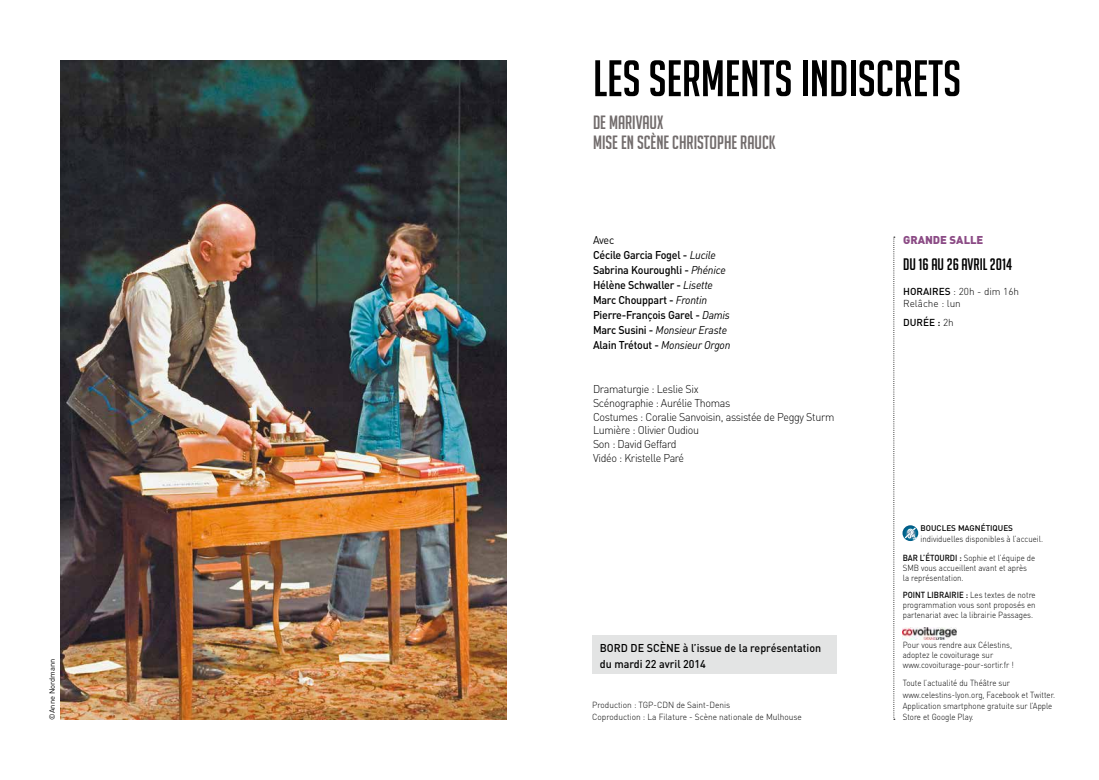
<style>
.page{position:relative;width:1099px;height:780px;background:#fff}
.page>*{position:absolute;margin:0;border:0;box-sizing:border-box;transform-origin:0 0}
.t1{font:50px "Big Noodle Titling";color:#000}
.t2{font:18.75px/20px "Big Noodle Titling";color:#726c6c}
.t3{font:16.25px "Big Noodle Titling";color:#000}
.t4{font:500 11.25px/15px "DIN";letter-spacing:-.02em;color:#000;scale:.95 1}
.t5{font:300 11.25px/13.8px "DIN";letter-spacing:-.03em;color:#000;scale:.95 1}
.t6{font:500 11.25px/15px "DIN";color:#000;scale:.95 1}
.t7{font:900 11.25px "DIN";color:#8b4b85}
.t8{font:300 10px/12.5px "DIN";color:#000}
.t9{font:500 10px "DIN";color:#000}
.t10{font:300 8.75px/10px "DIN";color:#000;scale:.9 1}
.t11{font:300 8.75px/11.2px "DIN";color:#000;scale:.95 1}
.t12{font:500 8.75px "DIN";color:#000;scale:.9 1}
.t13{font:500 8.12px "DIN";color:#000}
.t14{font:7.5px "DIN";color:#000}
.s1{font-weight:400}
.s2{font-weight:400;font-style:italic}
.s3{font-weight:500}
.s4{font-weight:300}
</style>
<div class="page">
<svg style="left:893px;top:237px;width:1px;height:482px"></svg>
<svg style="left:902px;top:525px;width:16px;height:16px"></svg>
<svg style="left:904px;top:527px;width:12px;height:12px"></svg>
<img style="left:60px;top:60px;width:447px;height:659px">
<div style="left:591px;top:635px;width:245px;height:38px;background:#e3e4e4"></div>
<img style="left:902px;top:627px;width:54px;height:13px">
<p class="t14" style="left:47px;top:719px;width:62px;rotate:-90deg">©Anne Nordmann</p>
<h1 class="t1" style="left:593px;top:51px;width:369px">LES SERMENTS INDISCRETS</h1>
<h2 class="t2" style="left:593px;top:112px;width:184px">DE MARIVAUX<br>MISE EN SCÈNE CHRISTOPHE RAUCK</h2>
<p class="t4" style="left:593px;top:232px;width:146px"><span class="s1">Avec<br></span>Cécile Garcia Fogel - <span class="s2">Lucile<br></span>Sabrina Kouroughli - <span class="s2">Phénice<br></span>Hélène Schwaller - <span class="s2">Lisette<br></span>Marc Chouppart - <span class="s2">Frontin<br></span>Pierre-François Garel - <span class="s2">Damis<br></span>Marc Susini - <span class="s2">Monsieur Eraste<br></span>Alain Trétout - <span class="s2">Monsieur Orgon</span></p>
<p class="t5" style="left:593px;top:382px;width:256px">Dramaturgie : Leslie Six<br>Scénographie : Aurélie Thomas<br>Costumes : Coralie Sanvoisin, assistée de Peggy Sturm<br>Lumière : Olivier Oudiou<br>Son : David Geffard<br>Vidéo : Kristelle Paré</p>
<p class="t6" style="left:600px;top:640px;width:234px;text-indent:60px">ène à l’issue de la représentation du mardi 22 avril 2014</p>
<p class="t4" style="left:600px;top:640px;width:47px">Bord desc</p>
<p class="t11" style="left:592px;top:699px;width:222px">Production : TGP-CDN de Saint-Denis<br>Coproduction : La Filature - Scène nationale de Mulhouse</p>
<p class="t7" style="left:903px;top:233px;width:82px">GRANDE SALLE</p>
<h3 class="t3" style="left:903px;top:255px;width:110px">DU 16 AU 26 AVRIL 2014</h3>
<p class="t8" style="left:903px;top:284px;width:117px"><span class="s3">HORAIRES</span> : 20h - dim 16h<br>Relâche : lun</p>
<p class="t9" style="left:903px;top:316px;width:52px">durée : <span class="s4">2h</span></p>
<p class="t13" style="left:920px;top:523px;width:32px">Bouclesmag</p>
<p class="t13" style="left:974px;top:523px;width:33px">nétiques</p>
<p class="t10" style="left:920px;top:534px;width:138px">individuelles disponibles à l’accueil.</p>
<p class="t12" style="left:902px;top:552px;width:12px">BarL</p>
<p class="t10" style="left:902px;top:552px;width:149px;text-indent:21px"><span class="s3">’Étourdi :</span> Sophie et l’équipe de<br>SMB vous accueillent avant et après la représentation.</p>
<p class="t12" style="left:902px;top:589px;width:37px">Poi nt librairie</p>
<p class="t10" style="left:902px;top:589px;width:149px;text-align:justify;text-indent:63px"><span class="s3">:</span> Les textes de notre programmation vous sont proposés en partenariat avec la librairie Passages.</p>
<p class="t10" style="left:902px;top:639px;width:125px">Pour vous rendre aux Célestins, adoptez le covoiturage sur www.covoiturage-pour-sortir.fr !</p>
<p class="t10" style="left:902px;top:677px;width:171px;line-height:11.2px">Toute l’actualité du Théâtre sur www.celestins-lyon.org, Facebook et Twitter.<br>Application smartphone gratuite sur l’Apple</p>
<p class="t10" style="left:902px;top:711px;width:81px">Store et Google Play.</p>
</div>
